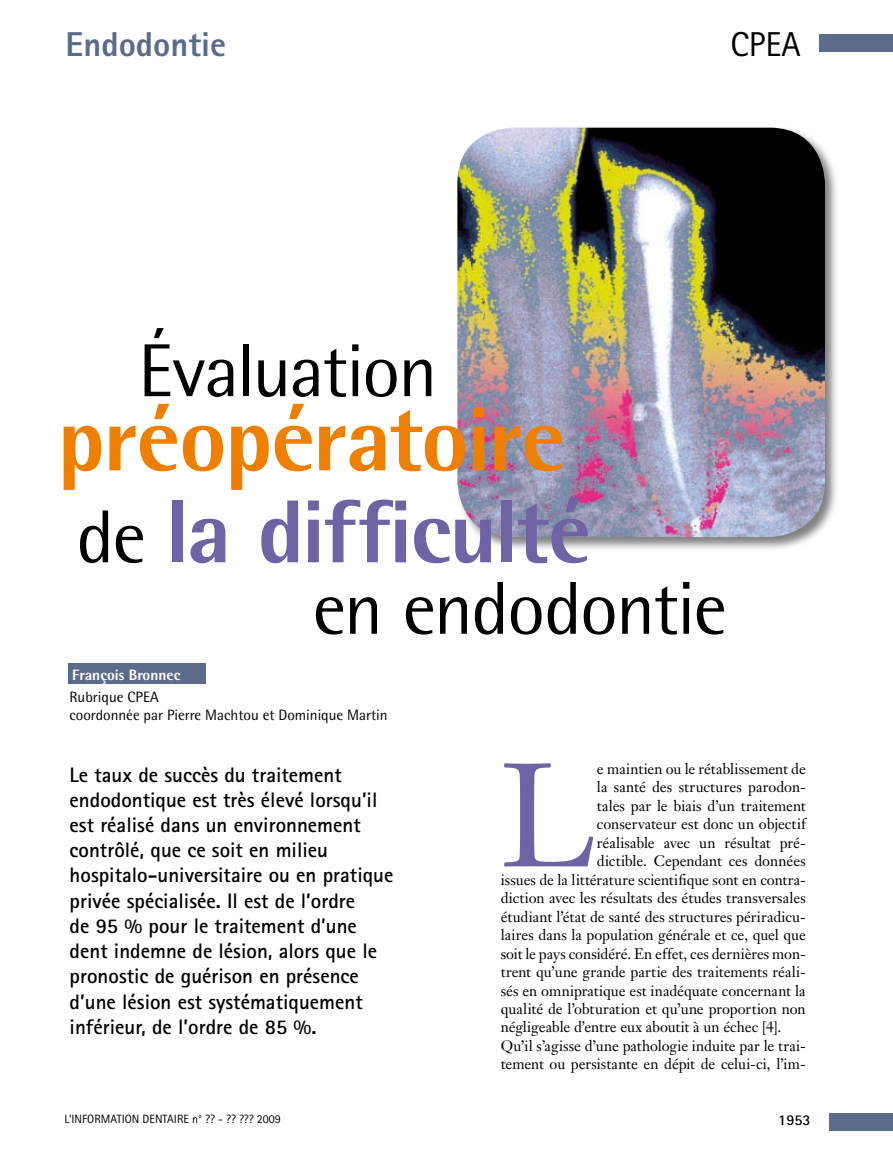
<style>
.page{position:relative;width:893px;height:1149px;background:#fff}
.page>*{position:absolute;margin:0;border:0;box-sizing:border-box;transform-origin:0 0}
.t1{font:144.45px "Janson Text";color:#6f63a5}
.t2{font:800 91.5px "Rotis Semi Sans";letter-spacing:-.02em;color:#ee7f00}
.t3{font:800 89.4px "Rotis Semi Sans";letter-spacing:-.02em;color:#6f63a5}
.t4{font:75px "Rotis Semi Sans";letter-spacing:-.02em;color:#000}
.t5{font:800 34.5px "Rotis Sans Serif";color:#5a6c8a}
.t6{font:34.5px "Rotis Sans Serif";color:#000}
.t7{font:28.5px "Rotis Sans Serif";color:#000}
.t8{font:700 21px/25.2px "Rotis Sans Serif";color:#000}
.t9{font:15px "Janson Text";color:#000}
.t10{font:15px/18px "Rotis Semi Sans";color:#000}
.t11{font:800 15px "Rotis Semi Sans";color:#fff}
.t12{font:700 15px "Rotis Sans Serif";color:#000}
.t13{font:12px "Rotis Sans Serif";color:#000}
.s1{font-weight:400;font-size:75px;color:#000}
</style>
<div class="page">
<div style="left:819px;top:34px;width:74px;height:17px;background:#5a6c8a"></div>
<div style="left:830px;top:1113px;width:63px;height:17px;background:#5a6c8a"></div>
<div style="left:455px;top:125px;width:384px;height:426px;background:#000;opacity:.5"></div>
<img style="left:457px;top:128px;width:368px;height:409px">
<div style="left:68px;top:663px;width:138px;height:21px;background:#5a6c8a"></div>
<h3 class="t5" style="left:66px;top:22px;width:162px">Endodontie</h3>
<h3 class="t6" style="left:730px;top:24px;width:72px">CPEA</h3>
<h3 class="t7" style="left:755px;top:26px;width:60px">CPEA</h3>
<h3 class="t4" style="left:138px;top:326px;width:301px">évaluation</h3>
<h2 class="t2" style="left:57px;top:381px;width:510px">préopératoire</h2>
<h3 class="t3" style="left:77px;top:475px;width:516px"><span class="s1">de</span> la difficulté</h3>
<h3 class="t4" style="left:313px;top:564px;width:416px">en endodontie</h3>
<p class="t11" style="left:72px;top:665px;width:110px">François Bronnec</p>
<p class="t10" style="left:70px;top:688px;width:320px">Rubrique CPEA<br>coordonnée par Pierre Machtou et Dominique Martin</p>
<p class="t8" style="left:70px;top:761px;width:325px">Le taux de succès du traitement endodontique est très élevé lorsqu’il est réalisé dans un environnement contrôlé, que ce soit en milieu hospitalo-universitaire ou en pratique privée spécialisée. Il est de l’ordre<br>de 95 % pour le traitement d’une dent indemne de lésion, alors que le pronostic de guérison en présence d’une lésion est systématiquement inférieur, de l’ordre de 85 %.</p>
<h1 class="t1" style="left:501px;top:724px;width:98px">L</h1>
<p class="t9" style="left:597px;top:759px;width:210px">e maintien ou le rétablissement de</p>
<p class="t9" style="left:597px;top:777px;width:210px">la santé des structures parodon-</p>
<p class="t9" style="left:597px;top:795px;width:210px">tales par le biais d’un traitement</p>
<p class="t9" style="left:597px;top:814px;width:210px">conservateur est donc un objectif</p>
<p class="t9" style="left:597px;top:832px;width:210px">réalisable avec un résultat pré-</p>
<p class="t9" style="left:597px;top:851px;width:210px">dictible. Cependant ces données</p>
<p class="t9" style="left:501px;top:869px;width:307px">issues de la littérature scientifique sont en contra-</p>
<p class="t9" style="left:501px;top:888px;width:307px">diction avec les résultats des études transversales</p>
<p class="t9" style="left:501px;top:906px;width:307px">étudiant l’état de santé des structures périradicu-</p>
<p class="t9" style="left:501px;top:925px;width:307px">laires dans la population générale et ce, quel que</p>
<p class="t9" style="left:501px;top:943px;width:307px">soit le pays considéré. En effet, ces dernières mon-</p>
<p class="t9" style="left:501px;top:962px;width:307px">trent qu’une grande partie des traitements réali-</p>
<p class="t9" style="left:501px;top:980px;width:307px">sés en omnipratique est inadéquate concernant la</p>
<p class="t9" style="left:501px;top:998px;width:306px">qualité de l’obturation et qu’une proportion non</p>
<p class="t9" style="left:501px;top:1017px;width:282px">négligeable d’entre eux aboutit à un échec [4].</p>
<p class="t9" style="left:501px;top:1035px;width:307px">Qu’il s’agisse d’une pathologie induite par le trai-</p>
<p class="t9" style="left:501px;top:1054px;width:307px">tement ou persistante en dépit de celui-ci, l’im-</p>
<p class="t13" style="left:65px;top:1111px;width:218px">L’INFORMATION DENTAIRE n° ?? - ?? ??? 2009</p>
<p class="t12" style="left:778px;top:1110px;width:34px">1953</p>
</div>
